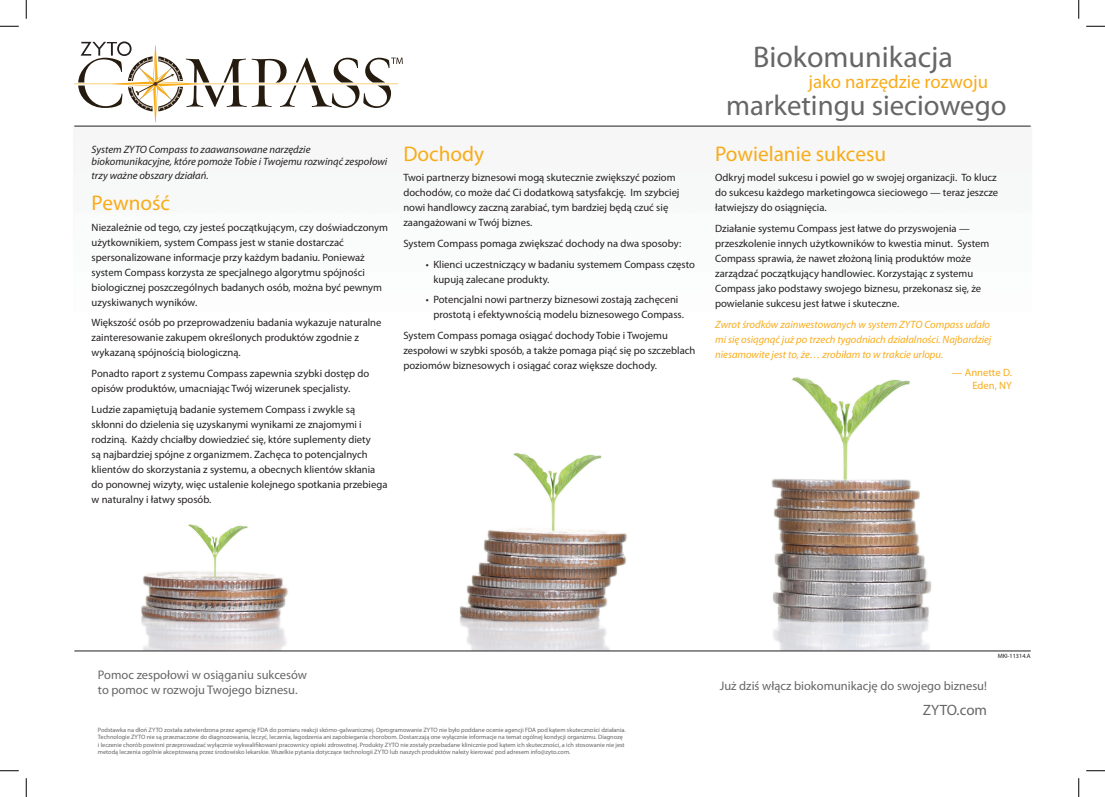
<style>
.page{position:relative;width:1105px;height:797px;background:#fff}
.page>*{position:absolute;margin:0;border:0;box-sizing:border-box;transform-origin:0 0}
.t1{font:30px "Myriad Pro";color:#666}
.t2{font:28.75px "Myriad Pro";color:#666}
.t3{font:21.25px "Myriad Pro";color:#f8ac1b}
.t4{font:18.75px "Myriad Pro";color:#f8ac1b}
.t5{font:15px "Myriad Pro";color:#666}
.t6{font:12.5px/15px "Myriad Pro";color:#666}
.t7{font:10.62px/15px "Myriad Pro";color:#231f20}
.t8{font:italic 10.62px/15px "Myriad Pro";color:#f8ac1b;text-align:justify}
.t9{font:italic 10.62px/13.1px "Myriad Pro";color:#231f20}
.t10{font:10.62px/12.8px "Myriad Pro";color:#f8ac1b;text-align:right}
.t11{font:6.25px/7.5px "Myriad Pro";color:#666}
.t12{font:6.25px "Myriad Pro";color:#231f20}
</style>
<div class="page">
<img style="left:74px;top:127px;width:857px;height:523px">
<hr style="left:74px;top:126px;width:957px;height:1px;background:#231f20">
<hr style="left:74px;top:650px;width:957px;height:1px;background:#231f20">
<svg style="left:74px;top:41px;width:329px;height:81px"></svg>
<svg style="left:0;top:25px;width:19px;height:2px"></svg>
<svg style="left:1086px;top:25px;width:19px;height:2px"></svg>
<svg style="left:0;top:770px;width:19px;height:1px"></svg>
<svg style="left:1086px;top:770px;width:19px;height:1px"></svg>
<svg style="left:25px;top:0;width:2px;height:19px"></svg>
<svg style="left:25px;top:778px;width:2px;height:19px"></svg>
<svg style="left:1078px;top:0;width:1px;height:19px"></svg>
<svg style="left:1078px;top:778px;width:1px;height:19px"></svg>
<p class="t9" style="left:92px;top:142px;width:297px">System ZYTO Compass to zaawansowane narzędzie biokomunikacyjne, które pomoże Tobie i Twojemu rozwinąć zespołowi trzy ważne obszary działań.</p>
<h3 class="t3" style="left:92px;top:190px;width:80px">Pewność</h3>
<p class="t7" style="left:92px;top:219px;width:298px">Niezależnie od tego, czy jesteś początkującym, czy doświadczonym użytkownikiem, system Compass jest w stanie dostarczać spersonalizowane informacje przy każdym badaniu. Ponieważ system Compass korzysta ze specjalnego algorytmu spójności biologicznej poszczególnych badanych osób, można być pewnym uzyskiwanych wyników.</p>
<p class="t7" style="left:92px;top:315px;width:291px">Większość osób po przeprowadzeniu badania wykazuje naturalne zainteresowanie zakupem określonych produktów zgodnie z wykazaną spójnością biologiczną.</p>
<p class="t7" style="left:92px;top:366px;width:279px">Ponadto raport z systemu Compass zapewnia szybki dostęp do opisów produktów, umacniając Twój wizerunek specjalisty.</p>
<p class="t7" style="left:92px;top:401px;width:297px">Ludzie zapamiętują badanie systemem Compass i zwykle są skłonni do dzielenia się uzyskanymi wynikami ze znajomymi i rodziną. Każdy chciałby dowiedzieć się, które suplementy diety<br>są najbardziej spójne z organizmem. Zachęca to potencjalnych klientów do skorzystania z systemu, a obecnych klientów skłania do ponownej wizyty, więc ustalenie kolejnego spotkania przebiega w naturalny i łatwy sposób.</p>
<h3 class="t3" style="left:403px;top:140px;width:82px">Dochody</h3>
<p class="t7" style="left:403px;top:170px;width:278px">Twoi partnerzy biznesowi mogą skutecznie zwiększyć poziom dochodów, co może dać Ci dodatkową satysfakcję. Im szybciej nowi handlowcy zaczną zarabiać, tym bardziej będą czuć się zaangażowani w Twój biznes.</p>
<p class="t7" style="left:403px;top:236px;width:279px">System Compass pomaga zwiększać dochody na dwa sposoby:</p>
<p class="t7" style="left:433px;top:256px;width:263px;text-indent:-8px">• Klienci uczestniczący w badaniu systemem Compass często kupują zalecane produkty.</p>
<p class="t7" style="left:433px;top:292px;width:252px;text-indent:-8px">• Potencjalni nowi partnerzy biznesowi zostają zachęceni prostotą i efektywnością modelu biznesowego Compass.</p>
<p class="t7" style="left:403px;top:327px;width:294px">System Compass pomaga osiągać dochody Tobie i Twojemu zespołowi w szybki sposób, a także pomaga piąć się po szczeblach poziomów biznesowych i osiągać coraz większe dochody.</p>
<h1 class="t1" style="left:753px;top:38px;width:201px">Biokomunikacja</h1>
<h3 class="t4" style="left:808px;top:70px;width:181px">jako narzędzie rozwoju</h3>
<h2 class="t2" style="left:726px;top:88px;width:282px">marketingu sieciowego</h2>
<h3 class="t3" style="left:715px;top:140px;width:172px">Powielanie sukcesu</h3>
<p class="t7" style="left:715px;top:170px;width:285px">Odkryj model sukcesu i powiel go w swojej organizacji. To klucz do sukcesu każdego marketingowca sieciowego — teraz jeszcze łatwiejszy do osiągnięcia.</p>
<p class="t7" style="left:715px;top:221px;width:276px">Działanie systemu Compass jest łatwe do przyswojenia — przeszkolenie innych użytkowników to kwestia minut. System Compass sprawia, że nawet złożoną linią produktów może zarządzać początkujący handlowiec. Korzystając z systemu Compass jako podstawy swojego biznesu, przekonasz się, że powielanie sukcesu jest łatwe i skuteczne.</p>
<p class="t8" style="left:715px;top:316px;width:278px">Zwrot środków zainwestowanych w system ZYTO Compass udało mi się osiągnąć już po trzech tygodniach działalności. Najbardziej niesamowite jest to, że… zrobiłam to w trakcie urlopu.</p>
<p class="t10" style="left:952px;top:366px;width:61px">— Annette D.<br>Eden, NY</p>
<p class="t12" style="left:998px;top:651px;width:34px">MKI-11314.A</p>
<p class="t6" style="left:98px;top:667px;width:211px">Pomoc zespołowi w osiąganiu sukcesów to pomoc w rozwoju Twojego biznesu.</p>
<p class="t6" style="left:720px;top:678px;width:269px">Już dziś włącz biokomunikację do swojego biznesu!</p>
<h3 class="t5" style="left:923px;top:700px;width:66px">ZYTO.com</h3>
<p class="t11" style="left:98px;top:726px;width:529px">Podstawka na dłoń ZYTO została zatwierdzona przez agencję FDA do pomiaru reakcji skórno-galwanicznej. Oprogramowanie ZYTO nie było poddane ocenie agencji FDA pod kątem skuteczności działania.<br>Technologie ZYTO nie są przeznaczone do diagnozowania, leczyć, leczenia, łagodzenia ani zapobiegania chorobom. Dostarczają one wyłącznie informacje na temat ogólnej kondycji organizmu. Diagnozę i leczenie chorób powinni przeprowadzać wyłącznie wykwalifikowani pracownicy opieki zdrowotnej. Produkty ZYTO nie zostały przebadane klinicznie pod kątem ich skuteczności, a ich stosowanie nie jest metodą leczenia ogólnie akceptowaną przez środowisko lekarskie. Wszelkie pytania dotyczące technologii ZYTO lub naszych produktów należy kierować pod adresem info@zyto.com.</p>
</div>
